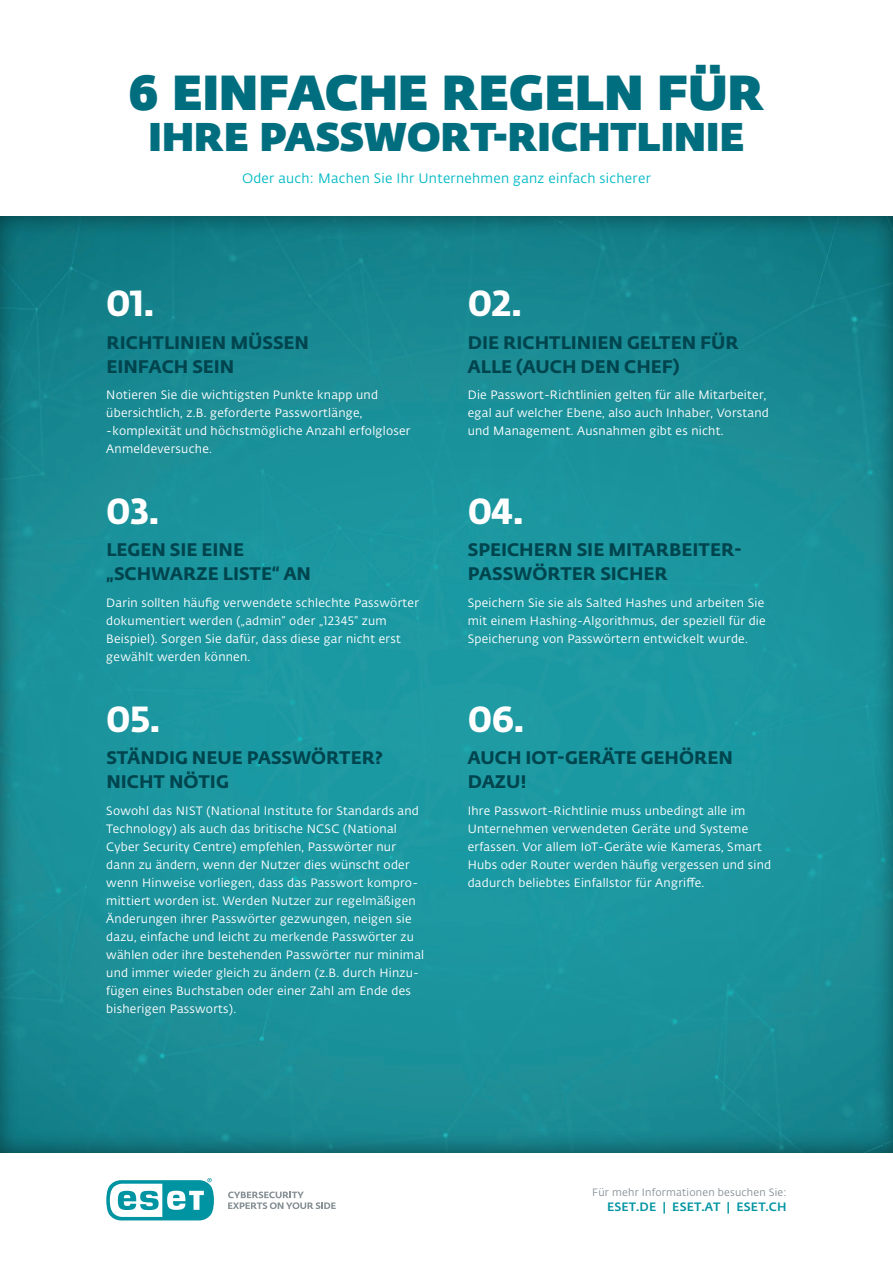
<style>
.page{position:relative;width:893px;height:1263px;background:#fff}
.page>*{position:absolute;margin:0;border:0;box-sizing:border-box;transform-origin:0 0}
.t1{font:800 48.75px "Fedra Sans Dis Std";letter-spacing:.02em;color:#006e7e}
.t2{font:800 39.75px "Fedra Sans Dis Std";letter-spacing:.02em;color:#006e7e}
.t3{font:36px "Fedra Sans Alt Pro Bold LF";letter-spacing:-.01em;color:#fff}
.t4{font:18px/24px "Fedra Sans Alt Pro Bold LF";color:#00444e}
.t5{font:13.5px "Fedra Sans Alt Pro Book LF";letter-spacing:.02em;color:#03bac6}
.t6{font:12px/18px "Fedra Sans Alt Pro Book LF";letter-spacing:.02em;color:#fff}
.t7{font:12px "Fedra Sans Alt Pro Med LF";letter-spacing:.02em;color:#0094a2}
.t8{font:10.5px "Fedra Sans Alt Pro Book LF";letter-spacing:.02em;color:#879196}
</style>
<div class="page">
<div style="left:0;top:216px;width:893px;height:937px;background:#000001;opacity:.5"></div>
<svg style="left:228px;top:1191px;width:108px;height:18px"></svg>
<svg style="left:106px;top:1178px;width:108px;height:42px"></svg>
<h1 class="t1" style="left:129px;top:53px;width:636px">6 EINFACHE REGELN FÜR</h1>
<h2 class="t2" style="left:149px;top:104px;width:597px">IHRE PASSWORT-RICHTLINIE</h2>
<p class="t5" style="left:242px;top:169px;width:410px">Oder auch: Machen Sie Ihr Unternehmen ganz einfach sicherer</p>
<h3 class="t3" style="left:106px;top:275px;width:50px">01.</h3>
<h3 class="t4" style="left:106px;top:329px;width:204px">RICHTLINIEN MÜSSEN<br>EINFACH SEIN</h3>
<p class="t6" style="left:106px;top:386px;width:306px">Notieren Sie die wichtigsten Punkte knapp und übersichtlich, z.B. geforderte Passwortlänge, -komplexität und höchstmögliche Anzahl erfolgloser Anmeldeversuche.</p>
<h3 class="t3" style="left:106px;top:482px;width:55px">03.</h3>
<h3 class="t4" style="left:106px;top:536px;width:206px">LEGEN SIE EINE „SCHWARZE LISTE“ AN</h3>
<p class="t6" style="left:106px;top:593px;width:314px">Darin sollten häufig verwendete schlechte Passwörter dokumentiert werden („admin“ oder „12345“ zum Beispiel). Sorgen Sie dafür, dass diese gar nicht erst gewählt werden können.</p>
<h3 class="t3" style="left:106px;top:690px;width:56px">05.</h3>
<h3 class="t4" style="left:106px;top:745px;width:278px">STÄNDIG NEUE PASSWÖRTER?<br>NICHT NÖTIG</h3>
<p class="t6" style="left:106px;top:801px;width:319px">Sowohl das NIST (National Institute for Standards and Technology) als auch das britische NCSC (National Cyber Security Centre) empfehlen, Passwörter nur dann zu ändern, wenn der Nutzer dies wünscht oder wenn Hinweise vorliegen, dass das Passwort kompro&shy;mittiert worden ist. Werden Nutzer zur regelmäßigen Änderungen ihrer Passwörter gezwungen, neigen sie dazu, einfache und leicht zu merkende Passwörter zu wählen oder ihre bestehenden Passwörter nur minimal und immer wieder gleich zu ändern (z.B. durch Hinzu&shy;fügen eines Buchstaben oder einer Zahl am Ende des bisherigen Passworts).</p>
<h3 class="t3" style="left:468px;top:275px;width:56px">02.</h3>
<h3 class="t4" style="left:468px;top:329px;width:273px">DIE RICHTLINIEN GELTEN FÜR<br>ALLE (AUCH DEN CHEF)</h3>
<p class="t6" style="left:468px;top:386px;width:303px">Die Passwort-Richtlinien gelten für alle Mitarbeiter, egal auf welcher Ebene, also auch Inhaber, Vorstand und Management. Ausnahmen gibt es nicht.</p>
<h3 class="t3" style="left:468px;top:482px;width:58px">04.</h3>
<h3 class="t4" style="left:468px;top:536px;width:276px">SPEICHERN SIE MITARBEITER-<br>PASSWÖRTER SICHER</h3>
<p class="t6" style="left:468px;top:593px;width:299px;text-align:justify">Speichern Sie sie als Salted Hashes und arbeiten Sie mit einem Hashing-Algorithmus, der speziell für die Speicherung von Passwörtern entwickelt wurde.</p>
<h3 class="t3" style="left:468px;top:690px;width:58px">06.</h3>
<h3 class="t4" style="left:468px;top:745px;width:267px">AUCH IOT-GERÄTE GEHÖREN<br>DAZU!</h3>
<p class="t6" style="left:468px;top:801px;width:305px">Ihre Passwort-Richtlinie muss unbedingt alle im Unternehmen verwendeten Geräte und Systeme erfassen. Vor allem IoT-Geräte wie Kameras, Smart Hubs oder Router werden häufig vergessen und sind dadurch beliebtes Einfallstor für Angriffe.</p>
<p class="t8" style="left:592px;top:1185px;width:196px">Für mehr Informationen besuchen Sie:</p>
<p class="t7" style="left:607px;top:1197px;width:181px">ESET.DE | ESET.AT | ESET.CH</p>
</div>
